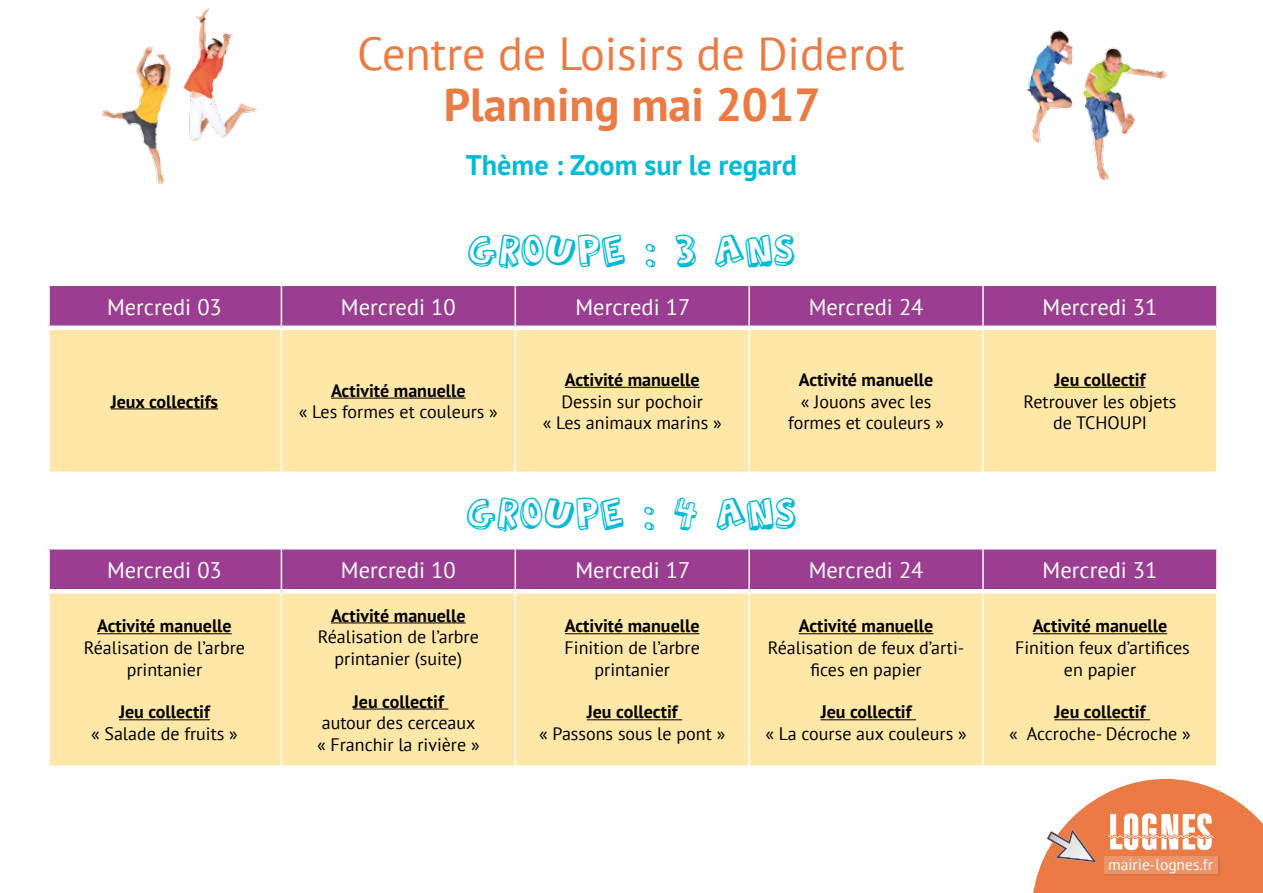
<style>
.page{position:relative;width:1263px;height:893px;background:#fff}
.page>*{position:absolute;margin:0;border:0;box-sizing:border-box;transform-origin:0 0}
.t1{font:46.2px "PT Sans";color:#ea7b44}
.t2{font:700 46.2px "PT Sans";color:#ea7b44}
.t3{font:42.9px "Action Jackson";color:#00bad5}
.t4{font:700 28.2px "PT Sans";color:#00bad5}
.t5{font:22.5px "PT Sans";color:#fff}
.t6{font:18px/21.6px "PT Sans";color:#000;text-align:center}
.t7{font:700 18px "PT Sans";color:#000}
.t8{font:15.45px "PT Sans";color:#fff}
</style>
<div class="page">
<svg style="left:1033px;top:779px;width:230px;height:114px"></svg>
<div style="left:50px;top:286px;width:1166px;height:40px;background:#9b3e92"></div>
<div style="left:50px;top:330px;width:1166px;height:142px;background:#ffe7a7"></div>
<hr style="left:281px;top:286px;width:1px;height:40px;background:#fff">
<hr style="left:514px;top:286px;width:2px;height:40px;background:#fff">
<hr style="left:748px;top:286px;width:2px;height:40px;background:#fff">
<hr style="left:982px;top:286px;width:2px;height:40px;background:#fff">
<hr style="left:281px;top:330px;width:1px;height:142px;background:#fff">
<hr style="left:514px;top:330px;width:2px;height:142px;background:#fff">
<hr style="left:748px;top:330px;width:2px;height:142px;background:#fff">
<hr style="left:982px;top:330px;width:2px;height:142px;background:#fff">
<hr style="left:111px;top:408px;width:107px;height:1px;background:#000">
<hr style="left:331px;top:398px;width:135px;height:1px;background:#000">
<hr style="left:565px;top:387px;width:134px;height:1px;background:#000">
<hr style="left:1054px;top:387px;width:91px;height:1px;background:#000">
<div style="left:50px;top:549px;width:1166px;height:40px;background:#9b3e92"></div>
<div style="left:50px;top:593px;width:1166px;height:172px;background:#ffe7a7"></div>
<hr style="left:281px;top:549px;width:1px;height:40px;background:#fff">
<hr style="left:514px;top:549px;width:2px;height:40px;background:#fff">
<hr style="left:748px;top:549px;width:2px;height:40px;background:#fff">
<hr style="left:982px;top:549px;width:2px;height:40px;background:#fff">
<hr style="left:281px;top:593px;width:1px;height:172px;background:#fff">
<hr style="left:514px;top:593px;width:2px;height:172px;background:#fff">
<hr style="left:748px;top:593px;width:2px;height:172px;background:#fff">
<hr style="left:982px;top:593px;width:2px;height:172px;background:#fff">
<hr style="left:97px;top:633px;width:135px;height:1px;background:#000">
<hr style="left:119px;top:719px;width:91px;height:1px;background:#000">
<hr style="left:331px;top:622px;width:135px;height:1px;background:#000">
<hr style="left:353px;top:709px;width:95px;height:1px;background:#000">
<hr style="left:565px;top:633px;width:134px;height:1px;background:#000">
<hr style="left:587px;top:719px;width:95px;height:1px;background:#000">
<hr style="left:799px;top:633px;width:134px;height:1px;background:#000">
<hr style="left:821px;top:719px;width:95px;height:1px;background:#000">
<hr style="left:1033px;top:633px;width:134px;height:1px;background:#000">
<hr style="left:1054px;top:719px;width:96px;height:1px;background:#000">
<img style="left:1026px;top:30px;width:142px;height:151px">
<img style="left:101px;top:8px;width:156px;height:176px">
<h1 class="t1" style="left:357px;top:24px;width:549px">Centre de Loisirs de Diderot</h1>
<h1 class="t2" style="left:444px;top:74px;width:378px">Planning mai 2017</h1>
<h3 class="t4" style="left:466px;top:146px;width:333px">Thème : Zoom sur le regard</h3>
<h2 class="t3" style="left:467px;top:231px;width:330px">GROUPE : 3 ANS</h2>
<p class="t5" style="left:107px;top:293px;width:116px">Mercredi 03</p>
<p class="t5" style="left:341px;top:293px;width:116px">Mercredi 10</p>
<p class="t5" style="left:575px;top:293px;width:116px">Mercredi 17</p>
<p class="t5" style="left:809px;top:293px;width:116px">Mercredi 24</p>
<p class="t5" style="left:1043px;top:293px;width:116px">Mercredi 31</p>
<p class="t7" style="left:111px;top:389px;width:109px">Jeux collectifs</p>
<p class="t7" style="left:331px;top:378px;width:136px">Activité manuelle</p>
<p class="t6" style="left:299px;top:401px;width:200px">« Les formes et couleurs »</p>
<p class="t7" style="left:565px;top:368px;width:136px">Activité manuelle</p>
<p class="t6" style="left:543px;top:390px;width:180px">Dessin sur pochoir<br>« Les animaux marins »</p>
<p class="t7" style="left:799px;top:368px;width:136px">Activité manuelle</p>
<p class="t6" style="left:788px;top:390px;width:157px">« Jouons avec les formes et couleurs »</p>
<h2 class="t3" style="left:466px;top:494px;width:333px">GROUPE : 4 ANS</h2>
<p class="t7" style="left:1054px;top:368px;width:92px">Jeu collectif</p>
<p class="t6" style="left:1023px;top:390px;width:154px">Retrouver les objets de TCHOUPI</p>
<p class="t5" style="left:107px;top:556px;width:116px">Mercredi 03</p>
<p class="t5" style="left:341px;top:556px;width:116px">Mercredi 10</p>
<p class="t5" style="left:575px;top:556px;width:116px">Mercredi 17</p>
<p class="t5" style="left:809px;top:556px;width:116px">Mercredi 24</p>
<p class="t5" style="left:1043px;top:556px;width:116px">Mercredi 31</p>
<p class="t7" style="left:97px;top:614px;width:136px">Activité manuelle</p>
<p class="t6" style="left:84px;top:636px;width:163px">Réalisation de l’arbre printanier</p>
<p class="t7" style="left:119px;top:700px;width:92px">Jeu collectif</p>
<p class="t6" style="left:91px;top:722px;width:148px">« Salade de fruits »</p>
<p class="t7" style="left:331px;top:603px;width:136px">Activité manuelle</p>
<p class="t6" style="left:318px;top:626px;width:163px">Réalisation de l’arbre printanier (suite)</p>
<p class="t7" style="left:353px;top:689px;width:92px">Jeu collectif</p>
<p class="t6" style="left:317px;top:712px;width:164px;text-align:left">autour des cerceaux « Franchir la rivière »</p>
<p class="t7" style="left:565px;top:614px;width:136px">Activité manuelle</p>
<p class="t6" style="left:565px;top:636px;width:137px">Finition de l’arbre printanier</p>
<p class="t7" style="left:587px;top:700px;width:92px">Jeu collectif</p>
<p class="t6" style="left:539px;top:722px;width:188px">« Passons sous le pont »</p>
<p class="t7" style="left:799px;top:614px;width:136px">Activité manuelle</p>
<p class="t6" style="left:768px;top:636px;width:198px">Réalisation de feux d’arti&shy;fices en papier</p>
<p class="t7" style="left:821px;top:700px;width:92px">Jeu collectif</p>
<p class="t6" style="left:765px;top:722px;width:203px">« La course aux couleurs »</p>
<p class="t7" style="left:1033px;top:614px;width:136px">Activité manuelle</p>
<p class="t6" style="left:1015px;top:636px;width:176px">Finition feux d’artifices en papier</p>
<p class="t7" style="left:1054px;top:700px;width:92px">Jeu collectif</p>
<p class="t6" style="left:1009px;top:722px;width:183px">« Accroche- Décroche »</p>
<p class="t8" style="left:1108px;top:854px;width:106px">mairie-lognes.fr</p>
</div>
